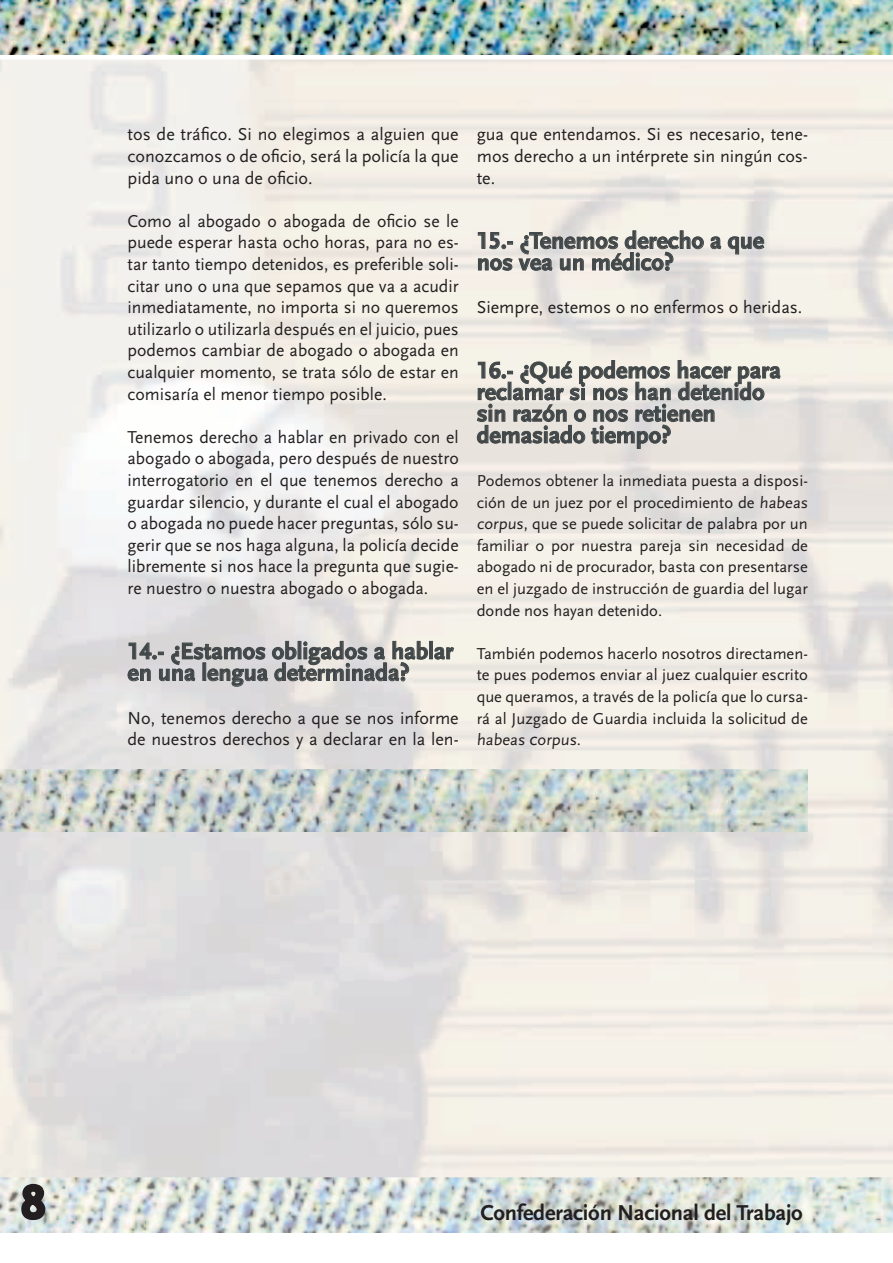
<style>
.page{position:relative;width:893px;height:1263px;background:#fff}
.page>*{position:absolute;margin:0;border:0;box-sizing:border-box;transform-origin:0 0}
.t1{font:700 45px "Trebuchet MS";color:#231f20}
.t2{font:24px/21.6px "Scala Sans Bold LF";color:#424849}
.t3{font:700 22.5px "Scala Sans";letter-spacing:-.01em;color:#231f20}
.t4{font:18px/21.6px "Scala Sans";color:#231f20;text-align:justify}
.t5{font:16.5px/21.6px "Scala Sans";color:#231f20;text-align:justify}
.s1{font-size:18px}
</style>
<div class="page">
<img style="left:0;top:0;width:893px;height:54px">
<img style="left:0;top:60px;width:893px;height:1172px">
<svg style="left:20px;top:1182px;width:27px;height:40px"></svg>
<div style="left:429px;top:641px;width:4px;height:18px;border:1px solid #424849"></div>
<svg style="left:434px;top:647px;width:21px;height:13px"></svg>
<svg style="left:127px;top:641px;width:301px;height:46px;background:#bebdbc"></svg>
<svg style="left:710px;top:236px;width:55px;height:19px"></svg>
<svg style="left:478px;top:230px;width:226px;height:41px;background:#c8c6c1"></svg>
<svg style="left:476px;top:360px;width:305px;height:89px;background:#cbc8c3"></svg>
<img style="left:0;top:769px;width:808px;height:63px">
<p class="t4" style="left:128px;top:124px;width:333px">tos de tráfico. Si no elegimos a alguien que conozcamos o de oficio, será la policía la que pida uno o una de oficio.</p>
<p class="t4" style="left:128px;top:210px;width:333px">Como al abogado o abogada de oficio se le puede esperar hasta ocho horas, para no es&shy;tar tanto tiempo detenidos, es preferible soli&shy;citar uno o una que sepamos que va a acudir inmediatamente, no importa si no queremos utilizarlo o utilizarla después en el juicio, pues podemos cambiar de abogado o abogada en cualquier momento, se trata sólo de estar en comisaría el menor tiempo posible.</p>
<p class="t4" style="left:128px;top:426px;width:333px">Tenemos derecho a hablar en privado con el abogado o abogada, pero después de nuestro interrogatorio en el que tenemos derecho a guardar silencio, y durante el cual el abogado o abogada no puede hacer preguntas, sólo su&shy;gerir que se nos haga alguna, la policía decide libremente si nos hace la pregunta que sugie&shy;re nuestro o nuestra abogado o abogada.</p>
<h2 class="t2" style="left:128px;top:641px;width:327px">14.- ¿Estamos obligados a hablar en una lengua determinada?</h2>
<p class="t4" style="left:128px;top:707px;width:333px">No, tenemos derecho a que se nos informe de nuestros derechos y a declarar en la len-</p>
<p class="t4" style="left:477px;top:124px;width:333px">gua que entendamos. Si es necesario, tene&shy;mos derecho a un intérprete sin ningún cos&shy;te.</p>
<h2 class="t2" style="left:477px;top:230px;width:289px">15.- ¿Tenemos derecho a que nos vea un médico?</h2>
<p class="t4" style="left:477px;top:297px;width:327px">Siempre, estemos o no enfermos o heridas.</p>
<h2 class="t2" style="left:477px;top:360px;width:305px">16.- ¿Qué podemos hacer para reclamar si nos han detenido sin razón o nos retienen demasiado tiempo?</h2>
<p class="t5" style="left:477px;top:470px;width:334px">Podemos obtener la inmediata puesta a disposi&shy;ción de un juez por el procedimiento de habeas corpus, que se puede solicitar de palabra por un familiar o por nuestra pareja sin necesidad de abogado ni de procurador, basta con presentarse en el juzgado de instrucción de guardia del lugar donde nos hayan detenido.</p>
<p class="t5" style="left:477px;top:643px;width:333px">También podemos hacerlo nosotros directamen&shy;te pues podemos enviar al juez cualquier escrito que queramos, a través de la policía que lo cursa&shy;rá al Juzgado de Guardia incluida la solicitud de habeas <span class="s1">c</span>orpus.</p>
<h1 class="t1" style="left:20px;top:1174px;width:28px">8</h1>
<p class="t3" style="left:480px;top:1200px;width:324px">Confederación Nacional del Trabajo</p>
</div>
